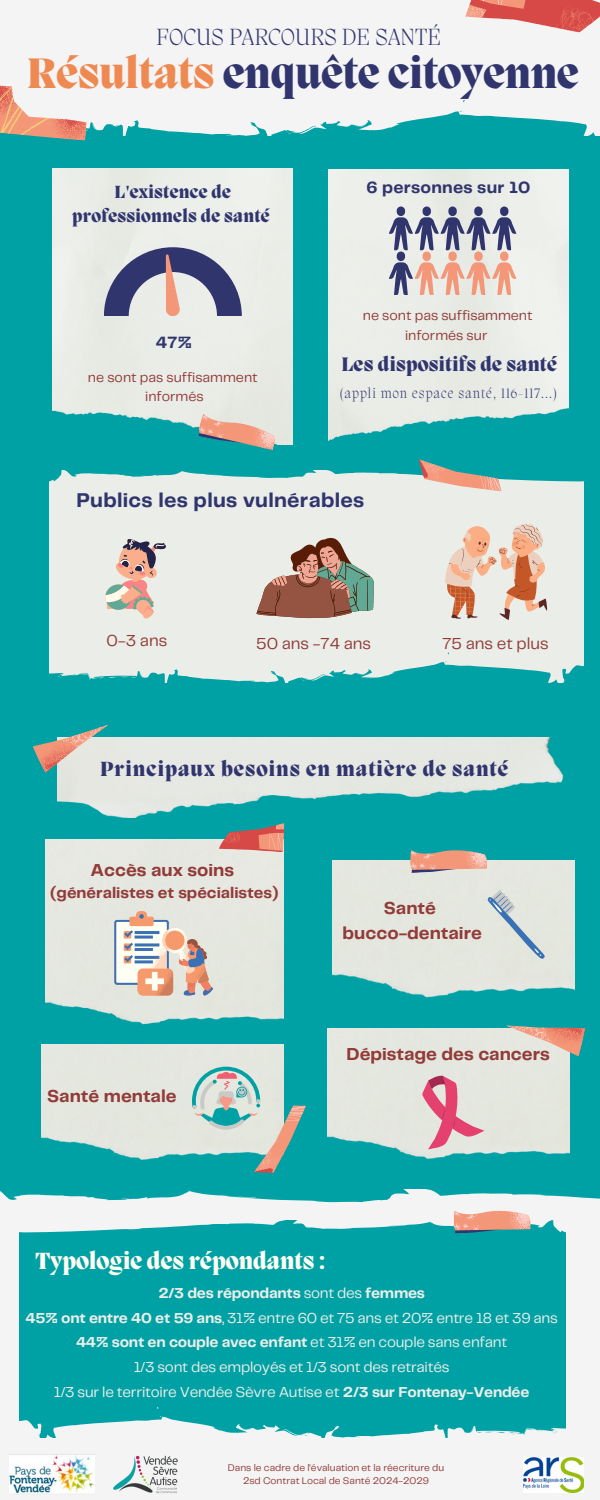
<style>
.page{position:relative;width:600px;height:1500px;background:#00a1a5}
.page>*{position:absolute;margin:0;border:0;box-sizing:border-box;transform-origin:0 0}
.t1{font:800 43.7px "Migra";color:#31356e}
.t2{font:800 24px "Migra";color:#fffef2}
.t3{font:200 24px "Migra";color:#31356e}
.t4{font:800 21px "Migra";letter-spacing:.05em;color:#31356e}
.t5{font:700 20.7px "Telegraf";letter-spacing:.015em;color:#31356e}
.t6{font:800 20px "Migra";letter-spacing:.015em;color:#31356e}
.t7{font:700 18px "Telegraf";color:#923b39}
.t8{font:800 18px/24.8px "Migra";letter-spacing:.015em;color:#31356e;text-align:center}
.t9{font:700 17px "Telegraf";letter-spacing:.015em;color:#31356e}
.t10{font:16.6px "Telegraf";color:#923b39}
.t11{font:700 16px "Telegraf";color:#923b39}
.t12{font:15px "Telegraf";letter-spacing:-.015em;color:#ebeee8}
.t13{font:700 15px "Telegraf";letter-spacing:-.015em;color:#ebeee8}
.t14{font:14px/19.5px "Telegraf";color:#923b39;text-align:center}
.t15{font:200 14px "Migra";letter-spacing:.075em;color:#31356e}
.t16{font:10px "Telegraf";color:#923b39}
.s1{color:#ef8952}
.s2{font-weight:400}
.s3{font-weight:700}
</style>
<div class="page">
<svg style="left:0;top:0;width:600px;height:136px;background:#e1eded"></svg>
<svg style="left:0;top:85px;width:89px;height:56px;background:#dec2b5"></svg>
<svg style="left:49px;top:470px;width:535px;height:212px;background:#d7e7e2"></svg>
<svg style="left:418px;top:459px;width:84px;height:52px"></svg>
<svg style="left:465px;top:0;width:135px;height:60px;background:#eab9b6"></svg>
<svg style="left:0;top:1189px;width:600px;height:311px;background:#e0eded"></svg>
<img style="left:523px;top:1458px;width:61px;height:35px">
<img style="left:111px;top:1455px;width:69px;height:39px">
<img style="left:9px;top:1447px;width:85px;height:47px">
<svg style="left:105px;top:539px;width:63px;height:82px;background:#d5c1b8"></svg>
<svg style="left:256px;top:538px;width:118px;height:80px;background:#ab9485"></svg>
<svg style="left:445px;top:523px;width:103px;height:97px;background:#e4c4b0"></svg>
<img style="left:57px;top:738px;width:507px;height:79px">
<div style="left:45px;top:839px;width:239px;height:186px;background:#e5e7df"></div>
<svg style="left:219px;top:823px;width:66px;height:29px"></svg>
<svg style="left:33px;top:724px;width:82px;height:49px"></svg>
<img style="left:332px;top:860px;width:243px;height:138px">
<svg style="left:410px;top:850px;width:77px;height:23px;background:#d2a392"></svg>
<img style="left:41px;top:1044px;width:243px;height:116px">
<img style="left:328px;top:1029px;width:242px;height:130px">
<svg style="left:114px;top:911px;width:99px;height:86px;background:#d9c7be"></svg>
<svg style="left:487px;top:890px;width:58px;height:70px;background:#cfd7d7"></svg>
<svg style="left:422px;top:1075px;width:63px;height:74px;background:#e2abb5"></svg>
<svg style="left:192px;top:1067px;width:114px;height:106px"></svg>
<svg style="left:502px;top:1025px;width:84px;height:32px;background:#ccbcaf"></svg>
<svg style="left:20px;top:1221px;width:546px;height:217px"></svg>
<svg style="left:453px;top:1208px;width:78px;height:25px;background:#d6ab9d"></svg>
<img style="left:53px;top:169px;width:240px;height:276px">
<img style="left:329px;top:169px;width:240px;height:272px">
<svg style="left:198px;top:413px;width:79px;height:37px"></svg>
<svg style="left:389px;top:207px;width:127px;height:88px;background:#bcafb5"></svg>
<svg style="left:104px;top:247px;width:138px;height:69px;background:#9694a9"></svg>
<p class="t3" style="left:156px;top:25px;width:286px">FOCUS PARCOURS DE SANTÉ</p>
<p class="t1" style="left:27px;top:52px;width:553px"><span class="s1">Résultats</span> enquête citoyenne</p>
<p class="t8" style="left:72px;top:181px;width:199px">L'existence de professionnels de santé</p>
<p class="t9" style="left:156px;top:335px;width:38px">47%</p>
<p class="t14" style="left:88px;top:368px;width:171px">ne sont pas suffisamment</p>
<p class="t14" style="left:145px;top:387px;width:60px">informés</p>
<p class="t9" style="left:366px;top:180px;width:166px">6 personnes sur 10</p>
<p class="t14" style="left:363px;top:306px;width:171px">ne sont pas suffisamment informés sur</p>
<p class="t6" style="left:341px;top:355px;width:217px">Les dispositifs de santé</p>
<p class="t15" style="left:340px;top:386px;width:218px">(appli mon espace santé, 116-117...)</p>
<p class="t5" style="left:77px;top:491px;width:289px">Publics les plus vulnérables</p>
<p class="t10" style="left:107px;top:634px;width:62px">0-3 ans</p>
<p class="t10" style="left:256px;top:637px;width:116px">50 ans -74 ans</p>
<p class="t10" style="left:442px;top:637px;width:108px">75 ans et plus</p>
<p class="t4" style="left:100px;top:759px;width:410px">Principaux besoins en matière de santé</p>
<p class="t7" style="left:91px;top:862px;width:145px">Accès aux soins</p>
<p class="t11" style="left:50px;top:885px;width:230px">(généralistes et spécialistes)</p>
<p class="t7" style="left:47px;top:1088px;width:131px">Santé mentale</p>
<p class="t7" style="left:384px;top:900px;width:54px">Santé</p>
<p class="t7" style="left:343px;top:925px;width:141px">bucco-dentaire</p>
<p class="t7" style="left:347px;top:1047px;width:205px">Dépistage des cancers</p>
<p class="t2" style="left:35px;top:1250px;width:291px">Typologie des répondants :</p>
<p class="t13" style="left:158px;top:1287px;width:268px">2/3 des répondants <span class="s2">sont des</span> femmes</p>
<p class="t12" style="left:25px;top:1311px;width:534px"><span class="s3">45% ont entre 40 et 59 ans</span>, 31% entre 60 et 75 ans et 20% entre 18 et 39 ans</p>
<p class="t13" style="left:76px;top:1336px;width:433px">44% sont en couple avec enfant <span class="s2">et 31% en couple sans enfant</span></p>
<p class="t12" style="left:134px;top:1361px;width:317px">1/3 sont des employés et 1/3 sont des retraités</p>
<p class="t12" style="left:54px;top:1386px;width:477px">1/3 sur le territoire Vendée Sèvre Autise et <span class="s3">2/3 sur Fontenay-Vendée</span></p>
<p class="t16" style="left:228px;top:1464px;width:218px">Dans le cadre de l'évaluation et la réecriture du</p>
<p class="t16" style="left:243px;top:1476px;width:187px">2sd Contrat Local de Santé 2024-2029</p>
</div>
